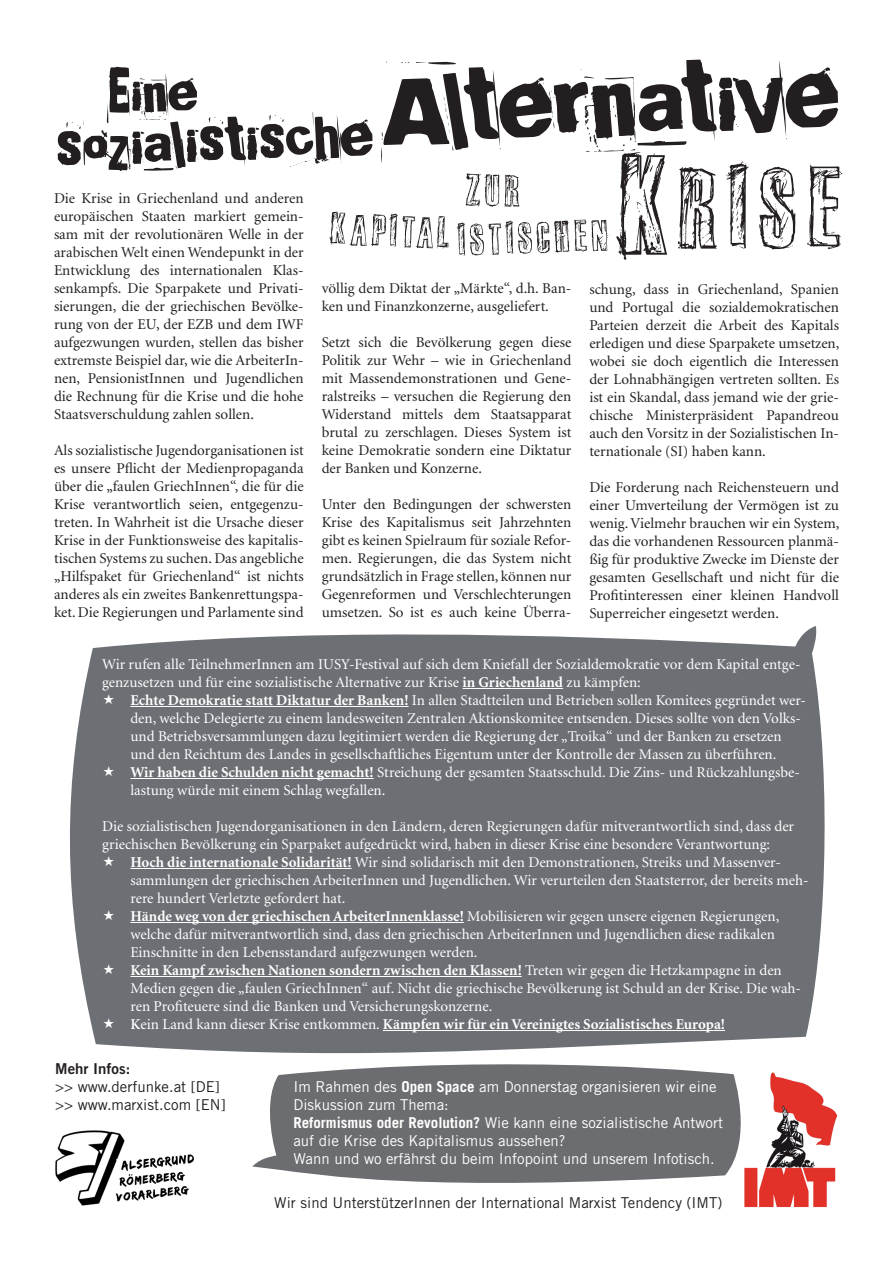
<style>
.page{position:relative;width:893px;height:1263px;background:#fff}
.page>*{position:absolute;margin:0;border:0;box-sizing:border-box;transform-origin:0 0}
.t1{font:138.9px "Fail";color:#231f20}
.t2{font:80.1px "Broken 15";color:#231f20}
.t3{font:72px "Broken 15";color:#231f20}
.t4{font:54px "Fail";color:#231f20}
.t5{font:53.55px "Fail";color:#231f20}
.t6{font:15px/18px "Minion LT";color:#231f20;text-align:justify}
.t7{font:15px/18px "Minion LT";color:#fff}
.t8{font:15px/18px "Trade Gothic LT";color:#fff}
.t9{font:15px/18px "Trade Gothic LT";color:#231f20}
.t10{font:15px "Trade Gothic LT Bold Two";color:#231f20}
.s1{font-size:132.3px}
.s2{font-weight:700}
.s3{font-weight:600}
</style>
<div class="page">
<div style="left:70px;top:626px;width:755px;height:426px;background:#6c6f74"></div>
<img style="left:744px;top:1072px;width:94px;height:136px">
<svg style="left:252px;top:1051px;width:502px;height:142px;fill:#6c6d70"></svg>
<hr style="left:463px;top:688px;width:100px;height:1px;background:#fff">
<hr style="left:130px;top:706px;width:278px;height:1px;background:#fff">
<hr style="left:130px;top:778px;width:244px;height:1px;background:#fff">
<hr style="left:130px;top:868px;width:222px;height:1px;background:#fff">
<hr style="left:130px;top:922px;width:334px;height:1px;background:#fff">
<hr style="left:130px;top:976px;width:392px;height:1px;background:#fff">
<hr style="left:383px;top:1030px;width:342px;height:1px;background:#fff">
<img style="left:55px;top:1130px;width:70px;height:75px">
<img style="left:116px;top:1151px;width:78px;height:17px">
<img style="left:106px;top:1183px;width:82px;height:22px">
<img style="left:116px;top:1168px;width:73px;height:22px">
<svg style="left:104px;top:694px;width:10px;height:10px"></svg>
<svg style="left:104px;top:766px;width:10px;height:10px"></svg>
<svg style="left:104px;top:856px;width:10px;height:10px"></svg>
<svg style="left:104px;top:910px;width:10px;height:10px"></svg>
<svg style="left:104px;top:964px;width:10px;height:10px"></svg>
<svg style="left:104px;top:1018px;width:10px;height:10px"></svg>
<h2 class="t2" style="left:54px;top:104px;width:788px;rotate:-2deg">sozialistische<span class="s1">Alternative</span></h2>
<h3 class="t5" style="left:329px;top:200px;width:125px;rotate:2deg">kapital</h3>
<h3 class="t3" style="left:108px;top:54px;width:93px">Eine</h3>
<h1 class="t1" style="left:616px;top:134px;width:233px">Krise</h1>
<h3 class="t4" style="left:463px;top:162px;width:60px">zur</h3>
<p class="t6" style="left:54px;top:189px;width:251px">Die Krise in Griechenland und anderen europäischen Staaten markiert gemein-</p>
<h3 class="t5" style="left:455px;top:212px;width:157px;rotate:-2deg">istischen</h3>
<p class="t6" style="left:54px;top:225px;width:251px">sam mit der revolutionären Welle in der arabischen Welt einen Wendepunkt in der Entwicklung des internationalen Klas&shy;senkampfs. Die Sparpakete und Privati&shy;sierungen, die der griechischen Bevölke&shy;rung von der EU, der EZB und dem IWF aufgezwungen wurden, stellen das bisher extremste Beispiel dar, wie die ArbeiterIn&shy;nen, PensionistInnen und Jugendlichen die Rechnung für die Krise und die hohe Staatsverschuldung zahlen sollen.</p>
<p class="t6" style="left:54px;top:441px;width:251px">Als sozialistische Jugendorganisationen ist es unsere Pflicht der Medienpropaganda über die „faulen GriechInnen“, die für die Krise verantwortlich seien, entgegenzu&shy;treten. In Wahrheit ist die Ursache dieser Krise in der Funktionsweise des kapitalis&shy;tischen Systems zu suchen. Das angebliche „Hilfspaket für Griechenland“ ist nichts anderes als ein zweites Bankenrettungspa&shy;ket. Die Regierungen und Parlamente sind</p>
<p class="t6" style="left:322px;top:280px;width:251px">völlig dem Diktat der „Märkte“, d.h. Ban&shy;ken und Finanzkonzerne, ausgeliefert.</p>
<p class="t6" style="left:322px;top:334px;width:251px">Setzt sich die Bevölkerung gegen diese Politik zur Wehr – wie in Griechenland mit Massendemonstrationen und Gene&shy;ralstreiks – versuchen die Regierung den Widerstand mittels dem Staatsapparat brutal zu zerschlagen. Dieses System ist keine Demokratie sondern eine Diktatur der Banken und Konzerne.</p>
<p class="t6" style="left:322px;top:496px;width:251px">Unter den Bedingungen der schwersten Krise des Kapitalismus seit Jahrzehnten gibt es keinen Spielraum für soziale Refor&shy;men. Regierungen, die das System nicht grundsätzlich in Frage stellen, können nur Gegenreformen und Verschlechterungen umsetzen. So ist es auch keine Überra-</p>
<p class="t6" style="left:589px;top:281px;width:252px">schung, dass in Griechenland, Spanien und Portugal die sozialdemokratischen Parteien derzeit die Arbeit des Kapitals erledigen und diese Sparpakete umsetzen, wobei sie doch eigentlich die Interessen der Lohnabhängigen vertreten sollten. Es ist ein Skandal, dass jemand wie der grie&shy;chische Ministerpräsident Papandreou auch den Vorsitz in der Sozialistischen In&shy;ternationale (SI) haben kann.</p>
<p class="t6" style="left:589px;top:479px;width:252px">Die Forderung nach Reichensteuern und einer Umverteilung der Vermögen ist zu wenig. Vielmehr brauchen wir ein System, das die vorhandenen Ressourcen planmä&shy;ßig für produktive Zwecke im Dienste der gesamten Gesellschaft und nicht für die Profitinteressen einer kleinen Handvoll Superreicher eingesetzt werden.</p>
<p class="t7" style="left:102px;top:656px;width:700px">Wir rufen alle TeilnehmerInnen am IUSY-Festival auf sich dem Kniefall der Sozialdemokratie vor dem Kapital entge&shy;genzusetzen und für eine sozialistische Alternative zur Krise <span class="s2">in Griechenland</span> zu kämpfen:</p>
<p class="t7" style="left:130px;top:692px;width:677px"><span class="s2">Echte Demokratie statt Diktatur der Banken!</span> In allen Stadtteilen und Betrieben sollen Komitees gegründet wer&shy;den, welche Delegierte zu einem landesweiten Zentralen Aktionskomitee entsenden. Dieses sollte von den Volks&shy;und Betriebsversammlungen dazu legitimiert werden die Regierung der „Troika“ und der Banken zu ersetzen und den Reichtum des Landes in gesellschaftliches Eigentum unter der Kontrolle der Massen zu überführen.<br><span class="s2">Wir haben die Schulden nicht gemacht!</span> Streichung der gesamten Staatsschuld. Die Zins- und Rückzahlungsbe&shy;lastung würde mit einem Schlag wegfallen.</p>
<p class="t7" style="left:102px;top:818px;width:694px">Die sozialistischen Jugendorganisationen in den Ländern, deren Regierungen dafür mitverantwortlich sind, dass der griechischen Bevölkerung ein Sparpaket aufgedrückt wird, haben in dieser Krise eine besondere Verantwortung:</p>
<p class="t7" style="left:130px;top:854px;width:680px"><span class="s2">Hoch die internationale Solidarität!</span> Wir sind solidarisch mit den Demonstrationen, Streiks und Massenver&shy;sammlungen der griechischen ArbeiterInnen und Jugendlichen. Wir verurteilen den Staatsterror, der bereits meh&shy;rere hundert Verletzte gefordert hat.<br><span class="s2">Hände weg von der griechischen ArbeiterInnenklasse!</span> Mobilisieren wir gegen unsere eigenen Regierungen, welche dafür mitverantwortlich sind, dass den griechischen ArbeiterInnen und Jugendlichen diese radikalen Einschnitte in den Lebensstandard aufgezwungen werden.<br><span class="s2">Kein Kampf zwischen Nationen sondern zwischen den Klassen!</span> Treten wir gegen die Hetzkampagne in den Medien gegen die „faulen GriechInnen“ auf. Nicht die griechische Bevölkerung ist Schuld an der Krise. Die wah&shy;ren Profiteuere sind die Banken und Versicherungskonzerne.<br><span class="s3">K</span>ein Land kann dieser Krise entkommen. <span class="s2">Kämpfen wir für ein Vereinigtes Sozialistisches Europa!</span></p>
<p class="t10" style="left:55px;top:1059px;width:76px">Mehr Infos:</p>
<p class="t9" style="left:55px;top:1078px;width:172px">&gt;&gt; www.derfunke.at [DE] &gt;&gt; www.marxist.com [EN]</p>
<p class="t8" style="left:293px;top:1077px;width:431px">Im Rahmen des <span class="s2">Open Space</span> am Donnerstag organisieren wir eine Diskussion zum Thema:<br><span class="s2">Reformismus oder Revolution?</span> Wie kann eine sozialistische Antwort auf die Krise des Kapitalismus aussehen?<br>Wann und wo erfährst du beim Infopoint und unserem Infotisch.</p>
<p class="t9" style="left:274px;top:1193px;width:450px">Wir sind UnterstützerInnen der International Marxist Tendency (IMT)</p>
</div>
